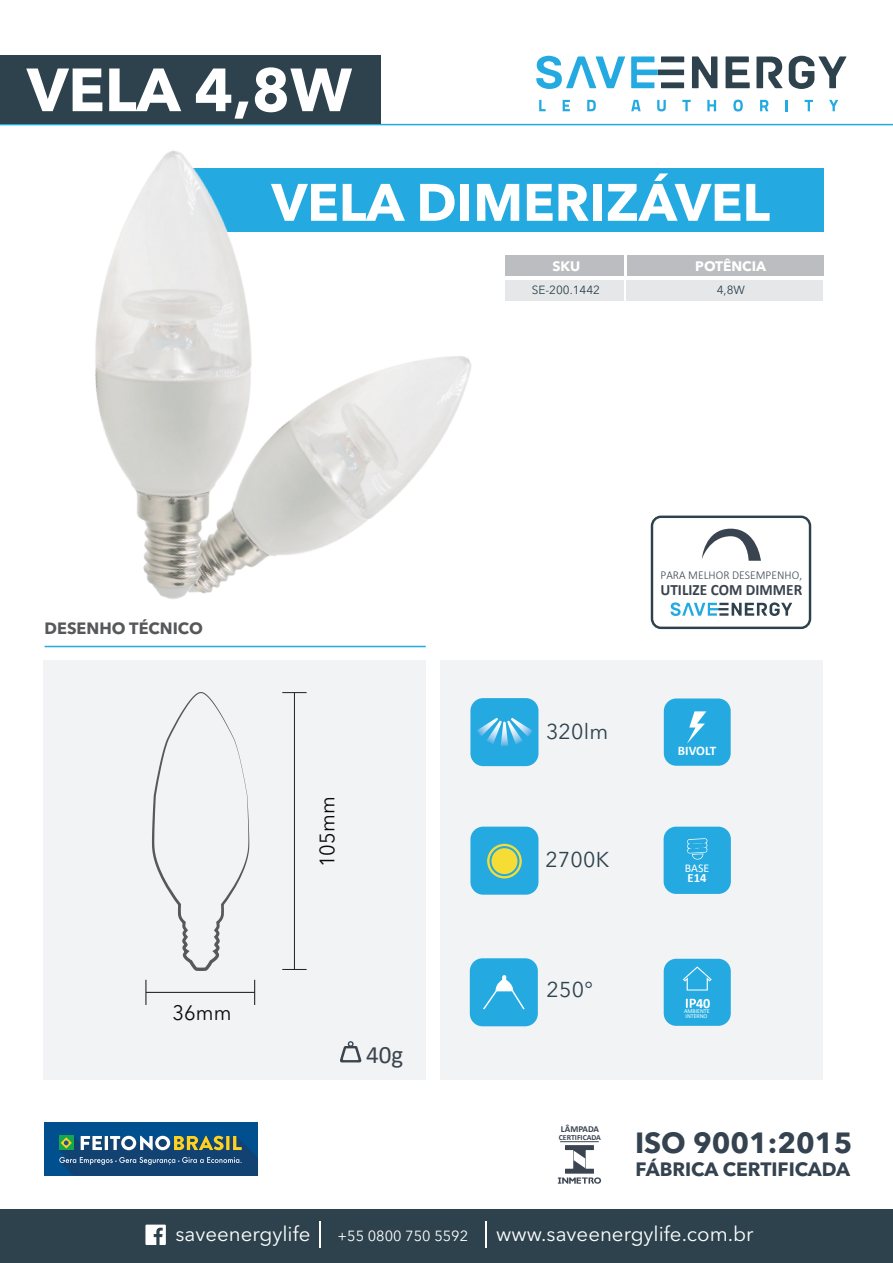
<style>
.page{position:relative;width:893px;height:1263px;background:#fff}
.page>*{position:absolute;margin:0;border:0;box-sizing:border-box;transform-origin:0 0}
.t1{font:700 60.3px "Avenir Next LT Pro";color:#fff}
.t2{font:700 52.05px "Avenir Next LT Pro";color:#fff}
.t3{font:700 28.95px "Avenir Next LT Pro";color:#34434f}
.t4{font:25.05px "Calibri";color:#3b4550}
.t5{font:21.3px "Avenir Next LT Pro";letter-spacing:.01em;color:#2d424d}
.t6{font:20.85px "Avenir Next LT Pro";color:#0c090d}
.t7{font:20.55px "Avenir Next LT Pro";color:#fff}
.t8{font:700 19.2px "Avenir Next LT Pro";color:#34434f}
.t9{font:700 16.2px "Avenir Next LT Pro";color:#57585a}
.t10{font:700 15.75px "Calibri";color:#3a4450;scale:.96 1}
.t11{font:14.55px "Avenir Next LT Pro";color:#fff}
.t12{font:700 14.25px "Calibri";color:#fff}
.t13{font:700 13.65px "Avenir Next LT Pro";color:#fff}
.t14{font:700 13.05px "Calibri";color:#fff}
.t15{font:700 12.6px "Calibri";color:#fff}
.t16{font:300 12px "Calibri";color:#3a4450;scale:.96 1}
.t17{font:11.85px "Calibri";color:#fff}
.t18{font:11.7px "Avenir Next LT Pro";color:#2d424d}
.t19{font:700 9.15px "Calibri";color:#3b4451}
.t20{font:700 7.8px "Calibri";color:#3b4451}
.t21{font:6px/5.1px "Calibri";letter-spacing:-.015em;color:#fff}
</style>
<div class="page">
<hr style="left:45px;top:646px;width:381px;height:1px;background:#24aae1">
<div style="left:0;top:1209px;width:893px;height:54px;background:#2d424d"></div>
<svg style="left:145px;top:1224px;width:21px;height:21px"></svg>
<hr style="left:319px;top:1221px;width:2px;height:27px;background:#fff">
<hr style="left:485px;top:1221px;width:2px;height:27px;background:#fff">
<svg style="left:539px;top:100px;width:7px;height:11px"></svg>
<svg style="left:563px;top:100px;width:7px;height:11px"></svg>
<svg style="left:587px;top:100px;width:9px;height:11px"></svg>
<svg style="left:631px;top:100px;width:10px;height:11px"></svg>
<svg style="left:657px;top:100px;width:9px;height:11px"></svg>
<svg style="left:682px;top:100px;width:9px;height:11px"></svg>
<svg style="left:707px;top:100px;width:9px;height:11px"></svg>
<svg style="left:733px;top:100px;width:10px;height:11px"></svg>
<svg style="left:760px;top:100px;width:8px;height:11px"></svg>
<svg style="left:786px;top:100px;width:2px;height:11px"></svg>
<svg style="left:805px;top:100px;width:8px;height:11px"></svg>
<svg style="left:829px;top:100px;width:9px;height:11px"></svg>
<svg style="left:536px;top:56px;width:89px;height:33px"></svg>
<svg style="left:692px;top:56px;width:25px;height:32px"></svg>
<svg style="left:756px;top:57px;width:26px;height:31px"></svg>
<svg style="left:789px;top:56px;width:57px;height:33px"></svg>
<svg style="left:726px;top:56px;width:24px;height:32px"></svg>
<svg style="left:631px;top:56px;width:53px;height:32px"></svg>
<hr style="left:0;top:124px;width:893px;height:1px;background:#24aae1">
<div style="left:0;top:56px;width:381px;height:68px;background:#2d424d"></div>
<div style="left:505px;top:256px;width:119px;height:20px;background:#bcbdc0"></div>
<div style="left:627px;top:256px;width:196px;height:20px;background:#bcbdc0"></div>
<div style="left:505px;top:280px;width:118px;height:20px;background:#e6e7e9"></div>
<div style="left:626px;top:280px;width:197px;height:20px;background:#e6e7e9"></div>
<div style="left:180px;top:168px;width:643px;height:63px;background:#24aae1"></div>
<div style="left:45px;top:1122px;width:213px;height:54px;background:#004f8f"></div>
<svg style="left:59px;top:1136px;width:199px;height:40px;background:#3c657e"></svg>
<svg style="left:558px;top:1145px;width:43px;height:39px"></svg>
<hr style="left:560px;top:1141px;width:39px;height:1px;background:#3b4451">
<div style="left:440px;top:660px;width:383px;height:419px;background:#f2f3f4"></div>
<div style="left:43px;top:660px;width:383px;height:419px;background:#f2f3f4"></div>
<div style="left:470px;top:698px;width:68px;height:68px;background:#24aae1;border-radius:13px"></div>
<svg style="left:477px;top:718px;width:55px;height:28px"></svg>
<div style="left:470px;top:827px;width:68px;height:68px;background:#24aae1;border-radius:13px"></div>
<svg style="left:487px;top:844px;width:35px;height:34px"></svg>
<div style="left:491px;top:848px;width:26px;height:26px;background:#f5dd35;border-radius:50%"></div>
<svg style="left:254px;top:980px;width:1px;height:25px"></svg>
<hr style="left:146px;top:992px;width:109px;height:1px;background:#231f20">
<svg style="left:145px;top:980px;width:1px;height:25px"></svg>
<svg style="left:282px;top:692px;width:25px;height:1px"></svg>
<svg style="left:282px;top:969px;width:25px;height:1px"></svg>
<hr style="left:294px;top:693px;width:1px;height:276px;background:#231f20">
<svg style="left:340px;top:1041px;width:22px;height:21px"></svg>
<div style="left:664px;top:959px;width:67px;height:67px;background:#24aae1;border-radius:13px"></div>
<svg style="left:683px;top:966px;width:29px;height:24px"></svg>
<svg style="left:686px;top:999px;width:10px;height:9px"></svg>
<div style="left:664px;top:698px;width:67px;height:68px;background:#24aae1;border-radius:13px"></div>
<svg style="left:687px;top:711px;width:19px;height:33px"></svg>
<img style="left:160px;top:356px;width:312px;height:292px">
<img style="left:95px;top:151px;width:218px;height:458px">
<div style="left:664px;top:827px;width:67px;height:67px;background:#24aae1;border-radius:13px"></div>
<svg style="left:687px;top:838px;width:20px;height:21px"></svg>
<svg style="left:152px;top:692px;width:97px;height:279px"></svg>
<div style="left:651px;top:516px;width:160px;height:113px;border:2px solid #2d424d;border-radius:9px"></div>
<svg style="left:671px;top:602px;width:121px;height:14px"></svg>
<svg style="left:702px;top:529px;width:59px;height:32px"></svg>
<div style="left:470px;top:958px;width:68px;height:68px;background:#24aae1;border-radius:13px"></div>
<svg style="left:483px;top:975px;width:42px;height:34px"></svg>
<h1 class="t1" style="left:27px;top:53px;width:326px">VELA 4,8W</h1>
<h2 class="t2" style="left:272px;top:171px;width:500px">VELA DIMERIZÁVEL</h2>
<p class="t13" style="left:695px;top:258px;width:72px">POTÊNCIA</p>
<p class="t13" style="left:552px;top:258px;width:29px">SKU</p>
<p class="t18" style="left:532px;top:283px;width:70px">SE-200.1442</p>
<p class="t18" style="left:717px;top:283px;width:30px">4,8W</p>
<p class="t9" style="left:45px;top:618px;width:160px">DESENHO TÉCNICO</p>
<p class="t6" style="left:173px;top:1000px;width:60px">36mm</p>
<p class="t6" style="left:315px;top:867px;width:72px;rotate:-90deg">105mm</p>
<p class="t4" style="left:366px;top:1037px;width:39px">40g</p>
<p class="t16" style="left:660px;top:567px;width:149px">PARA MELHOR DESEMPENHO,</p>
<p class="t10" style="left:660px;top:579px;width:149px">UTILIZE COM DIMMER</p>
<p class="t5" style="left:546px;top:718px;width:64px">320lm</p>
<p class="t5" style="left:545px;top:847px;width:65px">2700K</p>
<p class="t5" style="left:547px;top:977px;width:48px">250°</p>
<p class="t14" style="left:678px;top:742px;width:40px">BIVOLT</p>
<p class="t17" style="left:685px;top:860px;width:26px">BASE</p>
<p class="t15" style="left:688px;top:869px;width:21px">E14</p>
<p class="t12" style="left:696px;top:993px;width:16px">40</p>
<p class="t21" style="left:684px;top:1008px;width:27px">AMBIENTE<br>INTERNO</p>
<p class="t19" style="left:561px;top:1122px;width:40px">LÂMPADA</p>
<p class="t20" style="left:559px;top:1132px;width:44px">CERTIFICADA</p>
<h3 class="t3" style="left:635px;top:1125px;width:219px">ISO 9001:2015</h3>
<p class="t8" style="left:636px;top:1157px;width:216px">FÁBRICA CERTIFICADA</p>
<p class="t7" style="left:175px;top:1221px;width:137px">saveenergylife</p>
<p class="t11" style="left:338px;top:1227px;width:132px">+55 0800 750 5592</p>
<p class="t7" style="left:496px;top:1221px;width:259px">www.saveenergylife.com.br</p>
</div>
